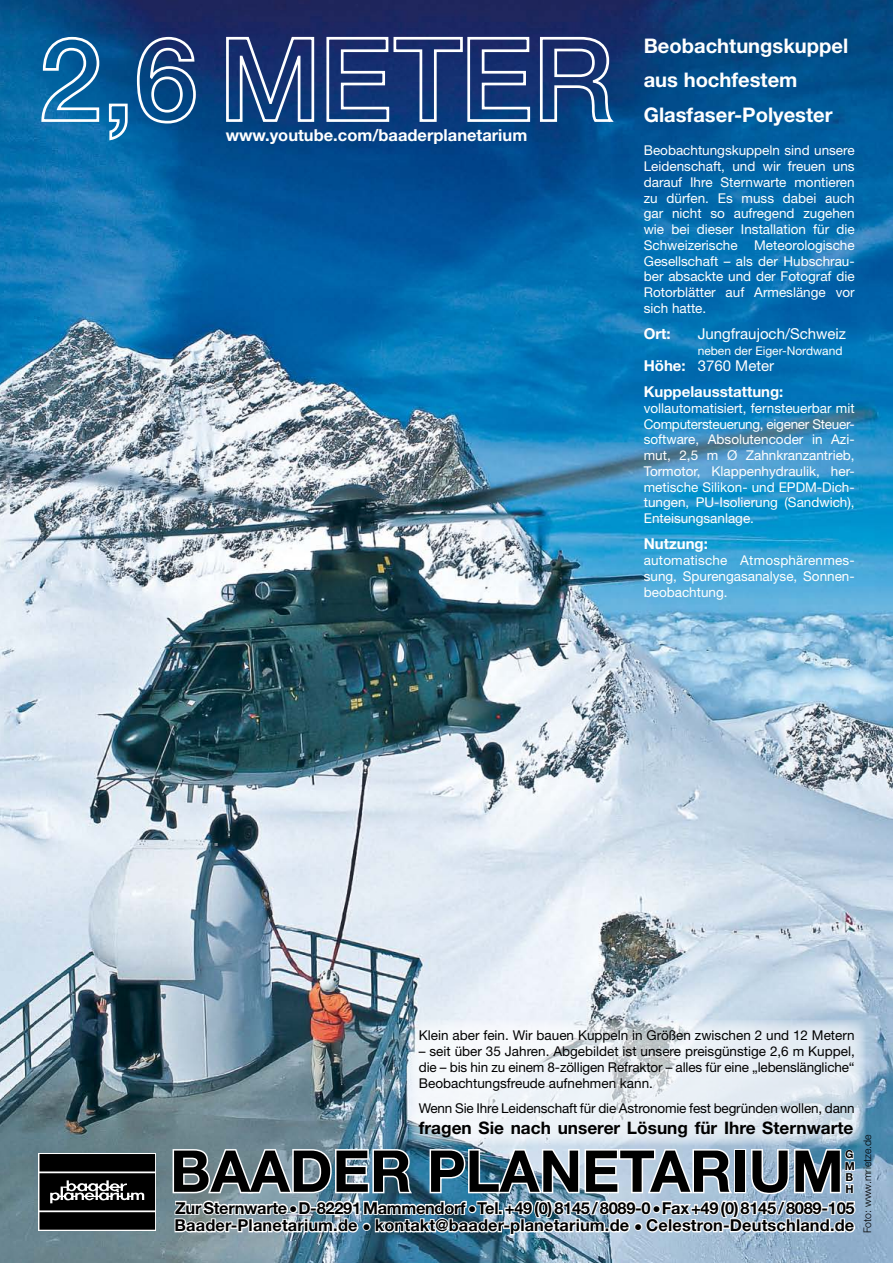
<style>
.page{position:relative;width:893px;height:1263px;background:#fff}
.page>*{position:absolute;margin:0;border:0;box-sizing:border-box;transform-origin:0 0}
.t1{font:700 57.75px "Helvetica Neue LT Std";color:#000}
.t2{font:700 20.1px/34.5px "Helvetica Neue LT Std";color:#fff}
.t3{font:700 17.25px "Helvetica Neue LT Std";color:#000}
.t4{font:700 16.5px/17.5px "Helvetica Neue LT Std";letter-spacing:.01em;color:#000}
.t5{font:700 16.5px "Helvetica Neue LT Std";color:#fff}
.t6{font:700 15px/26.4px "Helvetica Neue LT Std";color:#fff}
.t7{font:15px "Helvetica Neue LT Std";color:#fff}
.t8{font:13.5px/15.8px "Helvetica Neue LT Std";color:#fff;text-align:justify}
.t9{font:13.5px/16.2px "Helvetica Neue LT Std";color:#000;text-align:justify}
.t10{font:12px "Helvetica Neue LT Std";color:#fff}
.t11{font:700 10.95px/11.4px "Helvetica Neue LT Std";color:#000}
.t12{font:300 10.5px "Helvetica Neue LT Std";color:#000}
.s1{font-weight:400}
</style>
<div class="page">
<img style="left:0;top:0;width:893px;height:1263px">
<svg style="left:408px;top:1020px;width:457px;height:125px;fill:#e9f0f5"></svg>
<svg style="left:40px;top:36px;width:61px;height:87px;background:#357fb0"></svg>
<svg style="left:108px;top:102px;width:21px;height:40px"></svg>
<svg style="left:136px;top:36px;width:61px;height:89px;background:#3c6797"></svg>
<svg style="left:225px;top:36px;width:91px;height:87px;background:#445e90"></svg>
<svg style="left:325px;top:36px;width:206px;height:87px;background:#3d568b"></svg>
<svg style="left:539px;top:36px;width:78px;height:87px;background:#3c5b8e"></svg>
<svg style="left:38px;top:1153px;width:118px;height:77px"></svg>
<svg style="left:39px;top:1154px;width:116px;height:76px;background:#232323"></svg>
<svg style="left:171px;top:1147px;width:686px;height:89px"></svg>
<p class="t5" style="left:226px;top:125px;width:303px">www.youtube.com/baaderplanetarium</p>
<h2 class="t2" style="left:644px;top:28px;width:206px">Beobachtungskuppel aus hochfestem<br>Glasfaser-Polyester</h2>
<p class="t8" style="left:644px;top:142px;width:212px">Beobachtungskuppeln sind unsere Leidenschaft, und wir freuen uns darauf Ihre Sternwarte montieren zu dürfen. Es muss dabei auch gar nicht so aufregend zugehen wie bei dieser Installation für die Schweizerische Meteorologische Gesellschaft – als der Hubschrau&shy;ber absackte und der Fotograf die Rotorblätter auf Armeslänge vor sich hatte.</p>
<p class="t6" style="left:644px;top:320px;width:28px">Ort:</p>
<p class="t7" style="left:698px;top:325px;width:150px">Jungfraujoch/Schweiz</p>
<p class="t10" style="left:698px;top:343px;width:146px">neben der Eiger-Nordwand</p>
<p class="t6" style="left:644px;top:352px;width:141px">Höhe: <span class="s1">3760 Meter<br></span>Kuppelausstattung:</p>
<p class="t8" style="left:644px;top:400px;width:212px">vollautomatisiert, fernsteuerbar mit Computersteuerung, eigener Steuer&shy;software, Absolutencoder in Azi&shy;mut, 2,5 m Ø Zahnkranzantrieb, Tormotor, Klappenhydraulik, her&shy;metische Silikon- und EPDM-Dich&shy;tungen, PU-Isolierung (Sandwich), Enteisungsanlage.</p>
<p class="t6" style="left:644px;top:531px;width:66px">Nutzung:</p>
<p class="t8" style="left:644px;top:552px;width:212px">automatische Atmosphärenmes&shy;sung, Spurengasanalyse, Sonnen&shy;beobachtung.</p>
<p class="t9" style="left:419px;top:1027px;width:437px">Klein aber fein. Wir bauen Kuppeln in Größen zwischen 2 und 12 Metern</p>
<p class="t9" style="left:419px;top:1043px;width:437px">– seit über 35 Jahren. Abgebildet ist unsere preisgünstige 2,6 m Kuppel, die – bis hin zu einem 8-zölligen Refraktor – alles für eine „lebenslängliche“ Beobachtungsfreude aufnehmen kann.</p>
<p class="t9" style="left:419px;top:1100px;width:437px">Wenn Sie Ihre Leidenschaft für die Astronomie fest begründen wollen, dann</p>
<p class="t3" style="left:419px;top:1117px;width:436px">fragen Sie nach unserer Lösung für Ihre Sternwarte</p>
<p class="t11" style="left:845px;top:1148px;width:11px">G<br>M<br>B<br>H</p>
<h1 class="t1" style="left:170px;top:1135px;width:675px">BAADER PLANETARIUM</h1>
<p class="t4" style="left:175px;top:1198px;width:682px">Zur Sternwarte • D-82291 Mammendorf • Tel. +49 (0) 8145 / 8089-0 • Fax +49 (0) 8145 / 8089-105<br>Baader-Planetarium.de • kontakt@baader-planetarium.de • Celestron-Deutschland.de</p>
<p class="t12" style="left:861px;top:1233px;width:101px;rotate:-90deg">Foto: www.mrietze.de</p>
</div>
